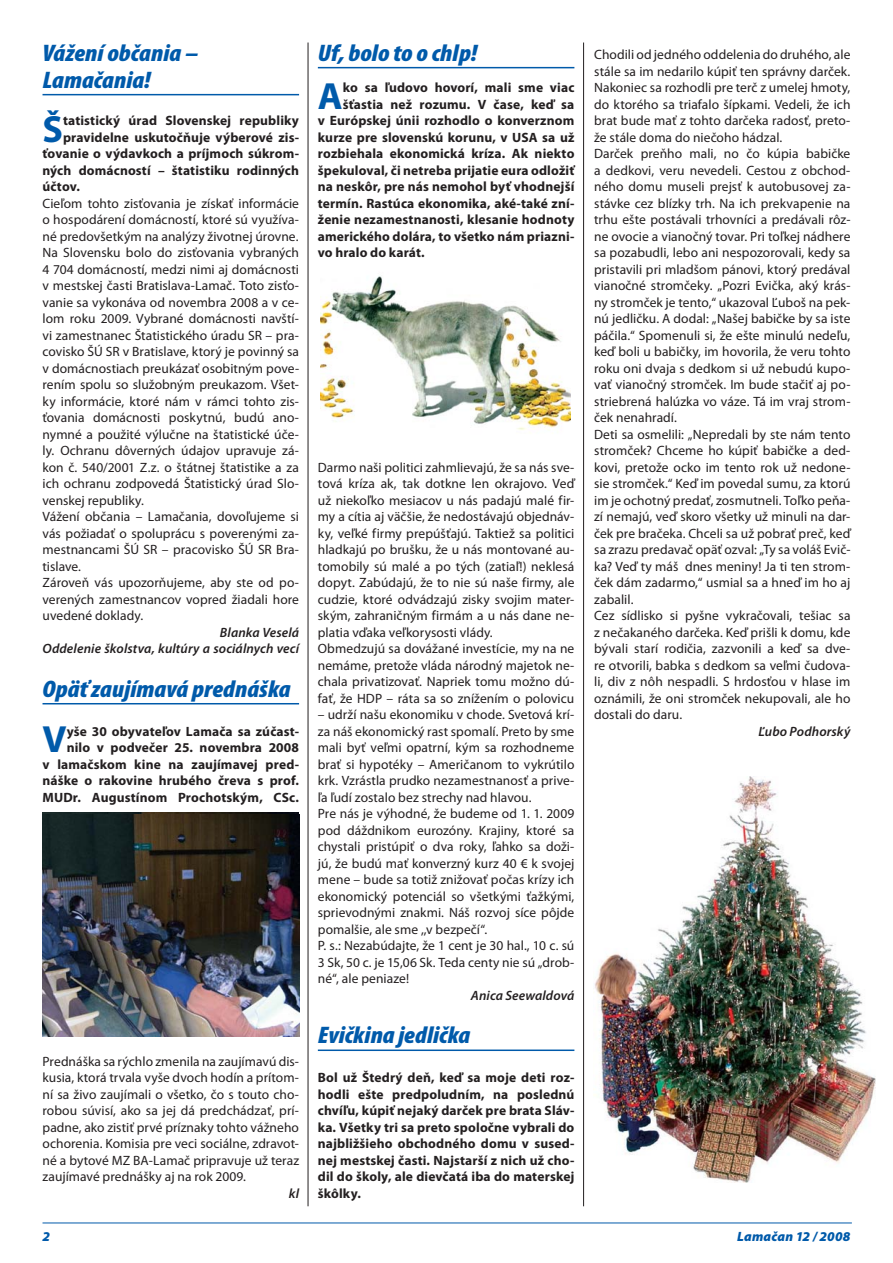
<style>
.page{position:relative;width:893px;height:1263px;background:#fff}
.page>*{position:absolute;margin:0;border:0;box-sizing:border-box;transform-origin:0 0}
.t1{font:700 37.95px "Myriad Pro";color:#005aaa}
.t2{font:italic 900 condensed 24px/27px "Myriad Pro";color:#005aaa;scale:1.1 1}
.t3{font:13.5px/16.5px "Myriad Pro";letter-spacing:.005em;color:#231f20}
.t4{font:700 13.5px/16.5px "Myriad Pro";letter-spacing:.01em;color:#231f20;text-align:right}
.t5{font:italic 600 13.5px/16.5px "Myriad Pro";letter-spacing:.01em;color:#231f20;text-align:right}
.t6{font:italic 900 13.5px "Myriad Pro";letter-spacing:.01em;color:#005aaa}
</style>
<div class="page">
<img style="left:594px;top:776px;width:281px;height:406px">
<hr style="left:43px;top:1222px;width:809px;height:1px;background:#005aaa">
<hr style="left:43px;top:94px;width:256px;height:1px;background:#005aaa">
<hr style="left:43px;top:703px;width:256px;height:1px;background:#005aaa">
<hr style="left:318px;top:67px;width:256px;height:1px;background:#005aaa">
<hr style="left:318px;top:1049px;width:256px;height:2px;background:#005aaa">
<hr style="left:308px;top:43px;width:1px;height:1163px;background:#231f20">
<hr style="left:583px;top:43px;width:1px;height:1163px;background:#231f20">
<img style="left:43px;top:814px;width:256px;height:222px">
<img style="left:320px;top:276px;width:250px;height:154px">
<h2 class="t2" style="left:43px;top:41px;width:143px">Vážení občania –<br>Lamačania!</h2>
<h1 class="t1" style="left:43px;top:114px;width:22px">Š</h1>
<p class="t4" style="left:63px;top:114px;width:238px">tatistický úrad Slovenskej republiky</p>
<p class="t4" style="left:63px;top:130px;width:238px">pravidelne uskutočňuje výberové zis-</p>
<p class="t4" style="left:43px;top:147px;width:258px">ťovanie o výdavkoch a príjmoch súkrom-</p>
<p class="t4" style="left:43px;top:163px;width:258px">ných domácností – štatistiku rodinných</p>
<p class="t4" style="left:43px;top:180px;width:39px">účtov.</p>
<p class="t3" style="left:43px;top:196px;width:258px">Cieľom tohto zisťovania je získať informácie o hospodárení domácností, ktoré sú využíva&shy;né predovšetkým na analýzy životnej úrovne.<br>Na Slovensku bolo do zisťovania vybraných 4 704 domácností, medzi nimi aj domácnosti v mestskej časti Bratislava-Lamač. Toto zisťo&shy;vanie sa vykonáva od novembra 2008 a v ce&shy;lom roku 2009. Vybrané domácnosti navští&shy;vi zamestnanec Štatistického úradu SR – pra&shy;covisko ŠÚ SR v Bratislave, ktorý je povinný sa v domácnostiach preukázať osobitným pove&shy;rením spolu so služobným preukazom. Všet&shy;ky informácie, ktoré nám v rámci tohto zis&shy;ťovania domácnosti poskytnú, budú ano&shy;nymné a použité výlučne na štatistické úče&shy;ly. Ochranu dôverných údajov upravuje zá&shy;kon č. 540/2001 Z.z. o štátnej štatistike a za ich ochranu zodpovedá Štatistický úrad Slo&shy;venskej republiky.<br>Vážení občania – Lamačania, dovoľujeme si vás požiadať o spoluprácu s poverenými za&shy;mestnancami ŠÚ SR – pracovisko ŠÚ SR Bra&shy;tislave.<br>Zároveň vás upozorňujeme, aby ste od po&shy;verených zamestnancov vopred žiadali hore uvedené doklady.</p>
<p class="t5" style="left:43px;top:625px;width:258px">Blanka Veselá<br>Oddelenie školstva, kultúry a sociálnych vecí</p>
<h2 class="t2" style="left:43px;top:677px;width:227px">Opäť zaujímavá prednáška</h2>
<h1 class="t1" style="left:43px;top:725px;width:26px">V</h1>
<p class="t4" style="left:43px;top:724px;width:258px">yše 30 obyvateľov Lamača sa zúčast&shy;nilo v podvečer 25. novembra 2008<br>v lamačskom kine na zaujímavej pred&shy;náške o rakovine hrubého čreva s prof.<br>MUDr. Augustínom Prochotským, CSc.</p>
<p class="t3" style="left:43px;top:1054px;width:258px;text-align:justify">Prednáška sa rýchlo zmenila na zaujímavú dis&shy;kusia, ktorá trvala vyše dvoch hodín a prítom&shy;ní sa živo zaujímali o všetko, čo s touto cho&shy;robou súvisí, ako sa jej dá predchádzať, prí&shy;padne, ako zistiť prvé príznaky tohto vážneho ochorenia. Komisia pre veci sociálne, zdravot&shy;né a bytové MZ BA-Lamač pripravuje už teraz zaujímavé prednášky aj na rok 2009.</p>
<p class="t5" style="left:289px;top:1186px;width:12px">kl</p>
<h2 class="t2" style="left:318px;top:41px;width:147px">Uf, bolo to o chlp!</h2>
<h1 class="t1" style="left:318px;top:81px;width:26px">A</h1>
<p class="t4" style="left:343px;top:81px;width:233px">ko sa ľudovo hovorí, mali sme viac</p>
<p class="t4" style="left:343px;top:97px;width:233px">šťastia než rozumu. V čase, keď sa</p>
<p class="t4" style="left:318px;top:114px;width:258px">v Európskej únii rozhodlo o konverznom</p>
<p class="t4" style="left:318px;top:130px;width:258px">kurze pre slovenskú korunu, v USA sa už</p>
<p class="t4" style="left:318px;top:147px;width:258px">rozbiehala ekonomická kríza. Ak niekto</p>
<p class="t4" style="left:318px;top:163px;width:258px">špekuloval, či netreba prijatie eura odložiť</p>
<p class="t4" style="left:318px;top:180px;width:258px">na neskôr, pre nás nemohol byť vhodnejší</p>
<p class="t4" style="left:318px;top:196px;width:258px">termín. Rastúca ekonomika, aké-také zní-</p>
<p class="t4" style="left:318px;top:213px;width:258px">ženie nezamestnanosti, klesanie hodnoty</p>
<p class="t4" style="left:318px;top:229px;width:258px">amerického dolára, to všetko nám priazni-</p>
<p class="t4" style="left:318px;top:246px;width:108px">vo hralo do karát.</p>
<p class="t3" style="left:318px;top:460px;width:258px">Darmo naši politici zahmlievajú, že sa nás sve&shy;tová kríza ak, tak dotkne len okrajovo. Veď už niekoľko mesiacov u nás padajú malé fir&shy;my a cítia aj väčšie, že nedostávajú objednáv&shy;ky, veľké firmy prepúšťajú. Taktiež sa politici hladkajú po brušku, že u nás montované au&shy;tomobily sú malé a po tých (zatiaľ!) neklesá dopyt. Zabúdajú, že to nie sú naše firmy, ale cudzie, ktoré odvádzajú zisky svojim mater&shy;ským, zahraničným firmám a u nás dane ne&shy;platia vďaka veľkorysosti vlády.<br>Obmedzujú sa dovážané investície, my na ne nemáme, pretože vláda národný majetok ne&shy;chala privatizovať. Napriek tomu možno dú&shy;fať, že HDP – ráta sa so znížením o polovicu</p>
<p class="t3" style="left:318px;top:708px;width:258px">– udrží našu ekonomiku v chode. Svetová krí&shy;za náš ekonomický rast spomalí. Preto by sme mali byť veľmi opatrní, kým sa rozhodneme brať si hypotéky – Američanom to vykrútilo krk. Vzrástla prudko nezamestnanosť a prive&shy;ľa ľudí zostalo bez strechy nad hlavou.<br>Pre nás je výhodné, že budeme od 1. 1. 2009 pod dáždnikom eurozóny. Krajiny, ktoré sa chystali pristúpiť o dva roky, ľahko sa doži&shy;jú, že budú mať konverzný kurz 40 € k svojej mene – bude sa totiž znižovať počas krízy ich ekonomický potenciál so všetkými ťažkými, sprievodnými znakmi. Náš rozvoj síce pôjde pomalšie, ale sme ,,v bezpečí“.<br>P. s.: Nezabúdajte, že 1 cent je 30 hal., 10 c. sú 3 Sk, 50 c. je 15,06 Sk. Teda centy nie sú „drob&shy;né“, ale peniaze!</p>
<p class="t5" style="left:471px;top:988px;width:105px">Anica Seewaldová</p>
<h2 class="t2" style="left:318px;top:1024px;width:140px">Evičkina jedlička</h2>
<p class="t4" style="left:318px;top:1071px;width:258px;text-align:justify">Bol už Štedrý deň, keď sa moje deti roz&shy;hodli ešte predpoludním, na poslednú chvíľu, kúpiť nejaký darček pre brata Sláv&shy;ka. Všetky tri sa preto spoločne vybrali do najbližšieho obchodného domu v sused&shy;nej mestskej časti. Najstarší z nich už cho&shy;dil do školy, ale dievčatá iba do materskej škôlky.</p>
<p class="t3" style="left:594px;top:48px;width:258px">Chodili od jedného oddelenia do druhého, ale stále sa im nedarilo kúpiť ten správny darček.<br>Nakoniec sa rozhodli pre terč z umelej hmoty, do ktorého sa triafalo šípkami. Vedeli, že ich brat bude mať z tohto darčeka radosť, preto&shy;že stále doma do niečoho hádzal.<br>Darček preňho mali, no čo kúpia babičke a dedkovi, veru nevedeli. Cestou z obchod&shy;ného domu museli prejsť k autobusovej za&shy;stávke cez blízky trh. Na ich prekvapenie na trhu ešte postávali trhovníci a predávali rôz&shy;ne ovocie a vianočný tovar. Pri toľkej nádhere sa pozabudli, lebo ani nespozorovali, kedy sa pristavili pri mladšom pánovi, ktorý predával vianočné stromčeky. „Pozri Evička, aký krás&shy;ny stromček je tento,“ ukazoval Ľuboš na pek&shy;nú jedličku. A dodal: „Našej babičke by sa iste páčila.“ Spomenuli si, že ešte minulú nedeľu, keď boli u babičky, im hovorila, že veru tohto roku oni dvaja s dedkom si už nebudú kupo&shy;vať vianočný stromček. Im bude stačiť aj po&shy;striebrená halúzka vo váze. Tá im vraj strom&shy;ček nenahradí.<br>Deti sa osmelili: „Nepredali by ste nám tento stromček? Chceme ho kúpiť babičke a ded&shy;kovi, pretože ocko im tento rok už nedone&shy;sie stromček.“ Keď im povedal sumu, za ktorú im je ochotný predať, zosmutneli. Toľko peňa&shy;zí nemajú, veď skoro všetky už minuli na dar&shy;ček pre bračeka. Chceli sa už pobrať preč, keď sa zrazu predavač opäť ozval: „Ty sa voláš Evič&shy;ka? Veď ty máš dnes meniny! Ja ti ten strom&shy;ček dám zadarmo,“ usmial sa a hneď im ho aj zabalil.<br>Cez sídlisko si pyšne vykračovali, tešiac sa z nečakaného darčeka. Keď prišli k domu, kde bývali starí rodičia, zazvonili a keď sa dve&shy;re otvorili, babka s dedkom sa veľmi čudova&shy;li, div z nôh nespadli. S hrdosťou v hlase im oznámili, že oni stromček nekupovali, ale ho dostali do daru.</p>
<p class="t5" style="left:758px;top:724px;width:93px">Ľubo Podhorský</p>
<p class="t6" style="left:43px;top:1231px;width:9px">2</p>
<p class="t6" style="left:737px;top:1231px;width:115px">Lamačan 12 / 2008</p>
</div>
